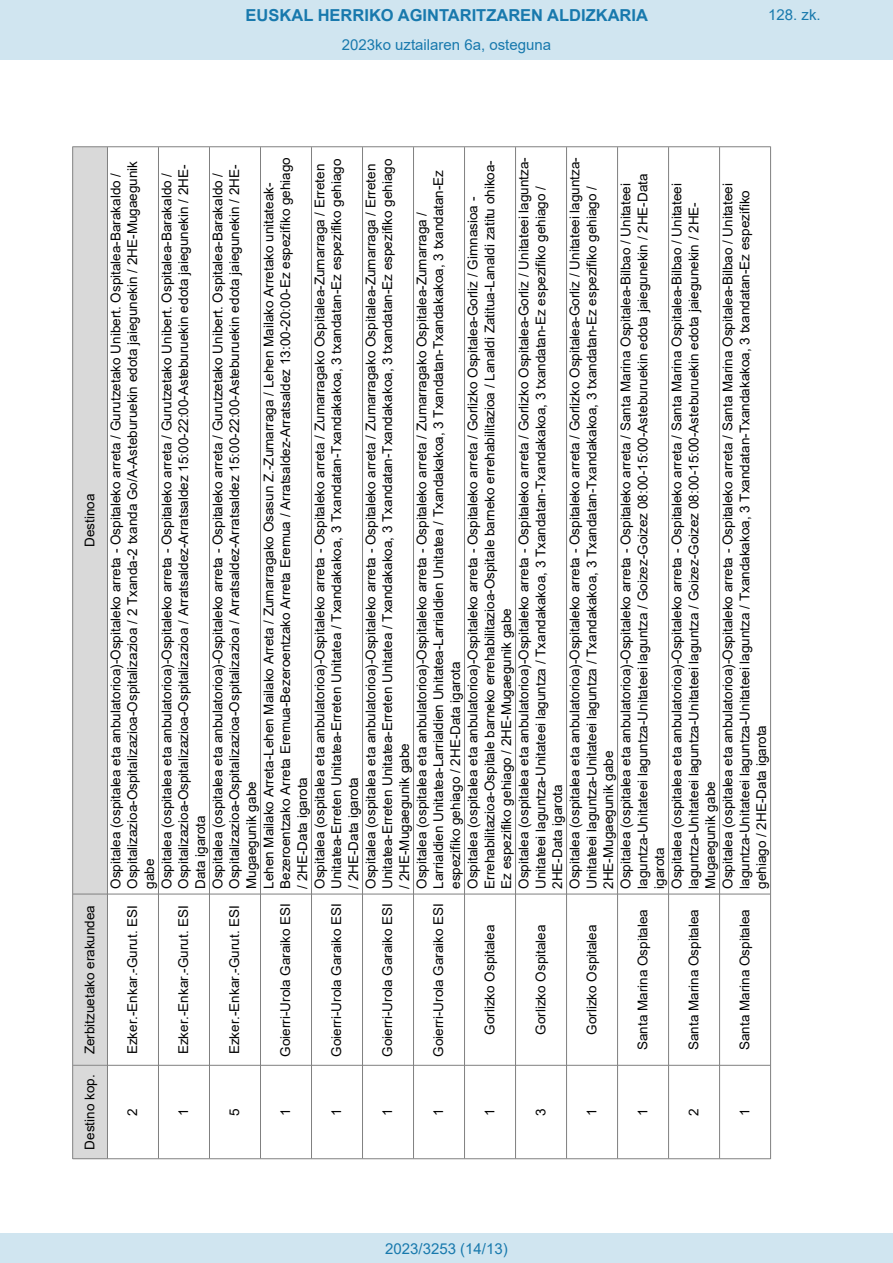
<style>
.page{position:relative;width:893px;height:1263px;background:#fff}
.page>*{position:absolute;margin:0;border:0;box-sizing:border-box;transform-origin:0 0}
.t1{font:700 16.5px "Arial";color:#1879ad}
.Paginacion_Centro{font:15px "Arial";color:#1879ad}
.t2{font:13.5px/16.8px "Arial";color:#000}
</style>
<div class="page">
<div style="left:73px;top:1066px;width:34px;height:92px;background:#d9d9d9"></div>
<div style="left:73px;top:894px;width:34px;height:171px;background:#d9d9d9"></div>
<div style="left:73px;top:147px;width:34px;height:747px;background:#d9d9d9"></div>
<hr style="left:73px;top:1158px;width:697px;height:1px;background:#808080">
<hr style="left:73px;top:1065px;width:34px;height:1px;background:#808080">
<hr style="left:108px;top:1065px;width:50px;height:1px;background:#808080">
<hr style="left:159px;top:1065px;width:50px;height:1px;background:#808080">
<hr style="left:210px;top:1065px;width:50px;height:1px;background:#808080">
<hr style="left:261px;top:1065px;width:50px;height:1px;background:#808080">
<hr style="left:312px;top:1065px;width:50px;height:1px;background:#808080">
<hr style="left:363px;top:1065px;width:50px;height:1px;background:#808080">
<hr style="left:414px;top:1065px;width:50px;height:1px;background:#808080">
<hr style="left:465px;top:1065px;width:50px;height:1px;background:#808080">
<hr style="left:516px;top:1065px;width:50px;height:1px;background:#808080">
<hr style="left:567px;top:1065px;width:50px;height:1px;background:#808080">
<hr style="left:618px;top:1065px;width:50px;height:1px;background:#808080">
<hr style="left:669px;top:1065px;width:50px;height:1px;background:#808080">
<hr style="left:720px;top:1065px;width:50px;height:1px;background:#808080">
<hr style="left:73px;top:894px;width:34px;height:1px;background:#808080">
<hr style="left:108px;top:894px;width:50px;height:1px;background:#808080">
<hr style="left:159px;top:894px;width:50px;height:1px;background:#808080">
<hr style="left:210px;top:894px;width:50px;height:1px;background:#808080">
<hr style="left:261px;top:894px;width:50px;height:1px;background:#808080">
<hr style="left:312px;top:894px;width:50px;height:1px;background:#808080">
<hr style="left:363px;top:894px;width:50px;height:1px;background:#808080">
<hr style="left:414px;top:894px;width:50px;height:1px;background:#808080">
<hr style="left:465px;top:894px;width:50px;height:1px;background:#808080">
<hr style="left:516px;top:894px;width:50px;height:1px;background:#808080">
<hr style="left:567px;top:894px;width:50px;height:1px;background:#808080">
<hr style="left:618px;top:894px;width:50px;height:1px;background:#808080">
<hr style="left:669px;top:894px;width:50px;height:1px;background:#808080">
<hr style="left:720px;top:894px;width:50px;height:1px;background:#808080">
<hr style="left:73px;top:146px;width:697px;height:1px;background:#808080">
<hr style="left:72px;top:146px;width:1px;height:1013px;background:#808080">
<hr style="left:107px;top:147px;width:1px;height:1011px;background:#808080">
<hr style="left:158px;top:147px;width:1px;height:1011px;background:#808080">
<hr style="left:209px;top:147px;width:1px;height:1011px;background:#808080">
<hr style="left:260px;top:147px;width:1px;height:1011px;background:#808080">
<hr style="left:311px;top:147px;width:1px;height:1011px;background:#808080">
<hr style="left:362px;top:147px;width:1px;height:1011px;background:#808080">
<hr style="left:413px;top:147px;width:1px;height:1011px;background:#808080">
<hr style="left:464px;top:147px;width:1px;height:1011px;background:#808080">
<hr style="left:515px;top:147px;width:1px;height:1011px;background:#808080">
<hr style="left:566px;top:147px;width:1px;height:1011px;background:#808080">
<hr style="left:617px;top:147px;width:1px;height:1011px;background:#808080">
<hr style="left:668px;top:147px;width:1px;height:1011px;background:#808080">
<hr style="left:719px;top:147px;width:1px;height:1011px;background:#808080">
<hr style="left:770px;top:146px;width:1px;height:1013px;background:#808080">
<div style="left:0;top:0;width:893px;height:60px;background:#d0e5f0"></div>
<div style="left:0;top:1233px;width:893px;height:30px;background:#d0e5f0"></div>
<p class="t1" style="left:246px;top:3px;width:404px">EUSKAL HERRIKO AGINTARITZAREN ALDIZKARIA</p>
<p class="Paginacion_Centro" style="left:768px;top:5px;width:54px">128. zk.</p>
<p class="Paginacion_Centro" style="left:342px;top:35px;width:211px">2023ko uztailaren 6a, osteguna</p>
<p class="t2" style="left:81px;top:547px;width:55px;rotate:-90deg">Destinoa</p>
<p class="t2" style="left:81px;top:1054px;width:151px;rotate:-90deg">Zerbitzuetako erakundea</p>
<p class="t2" style="left:81px;top:1149px;width:77px;rotate:-90deg">Destino kop.</p>
<p class="t2" style="left:515px;top:889px;width:733px;rotate:-90deg">Ospitalea (ospitalea eta anbulatorioa)-Ospitaleko arreta - Ospitaleko arreta / Gorlizko Ospitalea-Gorliz / Unitateei laguntza-<br>Unitateei laguntza-Unitateei laguntza / Txandakakoa, 3 Txandatan-Txandakakoa, 3 txandatan-Ez espezifiko gehiago /<br>2HE-Data igarota</p>
<p class="t2" style="left:566px;top:889px;width:733px;rotate:-90deg">Ospitalea (ospitalea eta anbulatorioa)-Ospitaleko arreta - Ospitaleko arreta / Gorlizko Ospitalea-Gorliz / Unitateei laguntza-<br>Unitateei laguntza-Unitateei laguntza / Txandakakoa, 3 Txandatan-Txandakakoa, 3 txandatan-Ez espezifiko gehiago /<br>2HE-Mugaegunik gabe</p>
<p class="t2" style="left:260px;top:889px;width:733px;rotate:-90deg">Lehen Mailako Arreta-Lehen Mailako Arreta / Zumarragako Osasun Z.-Zumarraga / Lehen Mailako Arretako unitateak-<br>Bezeroentzako Arreta Eremua-Bezeroentzako Arreta Eremua / Arratsaldez-Arratsaldez 13:00-20:00-Ez espezifiko gehiago / 2HE-Data igarota</p>
<p class="t2" style="left:311px;top:889px;width:732px;rotate:-90deg">Ospitalea (ospitalea eta anbulatorioa)-Ospitaleko arreta - Ospitaleko arreta / Zumarragako Ospitalea-Zumarraga / Erreten<br>Unitatea-Erreten Unitatea-Erreten Unitatea / Txandakakoa, 3 Txandatan-Txandakakoa, 3 txandatan-Ez espezifiko gehiago / 2HE-Data igarota</p>
<p class="t2" style="left:362px;top:889px;width:732px;rotate:-90deg">Ospitalea (ospitalea eta anbulatorioa)-Ospitaleko arreta - Ospitaleko arreta / Zumarragako Ospitalea-Zumarraga / Erreten<br>Unitatea-Erreten Unitatea-Erreten Unitatea / Txandakakoa, 3 Txandatan-Txandakakoa, 3 txandatan-Ez espezifiko gehiago / 2HE-Mugaegunik gabe</p>
<p class="t2" style="left:464px;top:889px;width:730px;rotate:-90deg">Ospitalea (ospitalea eta anbulatorioa)-Ospitaleko arreta - Ospitaleko arreta / Gorlizko Ospitalea-Gorliz / Gimnasioa -<br>Errehabilitazioa-Ospitale barneko errehabilitazioa-Ospitale barneko errehabilitazioa / Lanaldi Zatitua-Lanaldi zatitu ohikoa-<br>Ez espezifiko gehiago / 2HE-Mugaegunik gabe</p>
<p class="t2" style="left:107px;top:889px;width:729px;rotate:-90deg">Ospitalea (ospitalea eta anbulatorioa)-Ospitaleko arreta - Ospitaleko arreta / Gurutzetako Unibert. Ospitalea-Barakaldo /<br>Ospitalizazioa-Ospitalizazioa-Ospitalizazioa / 2 Txanda-2 txanda Go/A-Asteburuekin edota jaiegunekin / 2HE-Mugaegunik gabe</p>
<p class="t2" style="left:158px;top:889px;width:726px;rotate:-90deg">Ospitalea (ospitalea eta anbulatorioa)-Ospitaleko arreta - Ospitaleko arreta / Gurutzetako Unibert. Ospitalea-Barakaldo /<br>Ospitalizazioa-Ospitalizazioa-Ospitalizazioa / Arratsaldez-Arratsaldez 15:00-22:00-Asteburuekin edota jaiegunekin / 2HE-<br>Data igarota</p>
<p class="t2" style="left:209px;top:889px;width:726px;rotate:-90deg">Ospitalea (ospitalea eta anbulatorioa)-Ospitaleko arreta - Ospitaleko arreta / Gurutzetako Unibert. Ospitalea-Barakaldo /<br>Ospitalizazioa-Ospitalizazioa-Ospitalizazioa / Arratsaldez-Arratsaldez 15:00-22:00-Asteburuekin edota jaiegunekin / 2HE-<br>Mugaegunik gabe</p>
<p class="t2" style="left:413px;top:889px;width:720px;rotate:-90deg">Ospitalea (ospitalea eta anbulatorioa)-Ospitaleko arreta - Ospitaleko arreta / Zumarragako Ospitalea-Zumarraga /<br>Larrialdien Unitatea-Larrialdien Unitatea-Larrialdien Unitatea / Txandakakoa, 3 Txandatan-Txandakakoa, 3 txandatan-Ez espezifiko gehiago / 2HE-Data igarota</p>
<p class="t2" style="left:617px;top:889px;width:717px;rotate:-90deg">Ospitalea (ospitalea eta anbulatorioa)-Ospitaleko arreta - Ospitaleko arreta / Santa Marina Ospitalea-Bilbao / Unitateei laguntza-Unitateei laguntza-Unitateei laguntza / Goizez-Goizez 08:00-15:00-Asteburuekin edota jaiegunekin / 2HE-Data igarota</p>
<p class="t2" style="left:668px;top:889px;width:707px;rotate:-90deg">Ospitalea (ospitalea eta anbulatorioa)-Ospitaleko arreta - Ospitaleko arreta / Santa Marina Ospitalea-Bilbao / Unitateei laguntza-Unitateei laguntza-Unitateei laguntza / Goizez-Goizez 08:00-15:00-Asteburuekin edota jaiegunekin / 2HE-<br>Mugaegunik gabe</p>
<p class="t2" style="left:719px;top:889px;width:707px;rotate:-90deg">Ospitalea (ospitalea eta anbulatorioa)-Ospitaleko arreta - Ospitaleko arreta / Santa Marina Ospitalea-Bilbao / Unitateei laguntza-Unitateei laguntza-Unitateei laguntza / Txandakakoa, 3 Txandatan-Txandakakoa, 3 txandatan-Ez espezifiko gehiago / 2HE-Data igarota</p>
<p class="t2" style="left:124px;top:1054px;width:151px;rotate:-90deg">Ezker.-Enkar.-Gurut. ESI</p>
<p class="t2" style="left:124px;top:1116px;width:9px;rotate:-90deg">2</p>
<p class="t2" style="left:175px;top:1054px;width:151px;rotate:-90deg">Ezker.-Enkar.-Gurut. ESI</p>
<p class="t2" style="left:175px;top:1116px;width:9px;rotate:-90deg">1</p>
<p class="t2" style="left:226px;top:1054px;width:151px;rotate:-90deg">Ezker.-Enkar.-Gurut. ESI</p>
<p class="t2" style="left:226px;top:1116px;width:9px;rotate:-90deg">5</p>
<p class="t2" style="left:277px;top:1056px;width:155px;rotate:-90deg">Goierri-Urola Garaiko ESI</p>
<p class="t2" style="left:277px;top:1116px;width:9px;rotate:-90deg">1</p>
<p class="t2" style="left:328px;top:1056px;width:155px;rotate:-90deg">Goierri-Urola Garaiko ESI</p>
<p class="t2" style="left:328px;top:1116px;width:9px;rotate:-90deg">1</p>
<p class="t2" style="left:379px;top:1056px;width:155px;rotate:-90deg">Goierri-Urola Garaiko ESI</p>
<p class="t2" style="left:379px;top:1116px;width:9px;rotate:-90deg">1</p>
<p class="t2" style="left:430px;top:1056px;width:155px;rotate:-90deg">Goierri-Urola Garaiko ESI</p>
<p class="t2" style="left:430px;top:1116px;width:9px;rotate:-90deg">1</p>
<p class="t2" style="left:481px;top:1035px;width:112px;rotate:-90deg">Gorlizko Ospitalea</p>
<p class="t2" style="left:481px;top:1116px;width:9px;rotate:-90deg">1</p>
<p class="t2" style="left:532px;top:1035px;width:112px;rotate:-90deg">Gorlizko Ospitalea</p>
<p class="t2" style="left:532px;top:1116px;width:9px;rotate:-90deg">3</p>
<p class="t2" style="left:583px;top:1035px;width:112px;rotate:-90deg">Gorlizko Ospitalea</p>
<p class="t2" style="left:583px;top:1116px;width:9px;rotate:-90deg">1</p>
<p class="t2" style="left:634px;top:1050px;width:143px;rotate:-90deg">Santa Marina Ospitalea</p>
<p class="t2" style="left:634px;top:1116px;width:9px;rotate:-90deg">1</p>
<p class="t2" style="left:685px;top:1050px;width:143px;rotate:-90deg">Santa Marina Ospitalea</p>
<p class="t2" style="left:685px;top:1116px;width:9px;rotate:-90deg">2</p>
<p class="t2" style="left:736px;top:1050px;width:143px;rotate:-90deg">Santa Marina Ospitalea</p>
<p class="t2" style="left:736px;top:1116px;width:9px;rotate:-90deg">1</p>
<p class="Paginacion_Centro" style="left:385px;top:1238px;width:124px">2023/3253 (14/13)</p>
</div>
